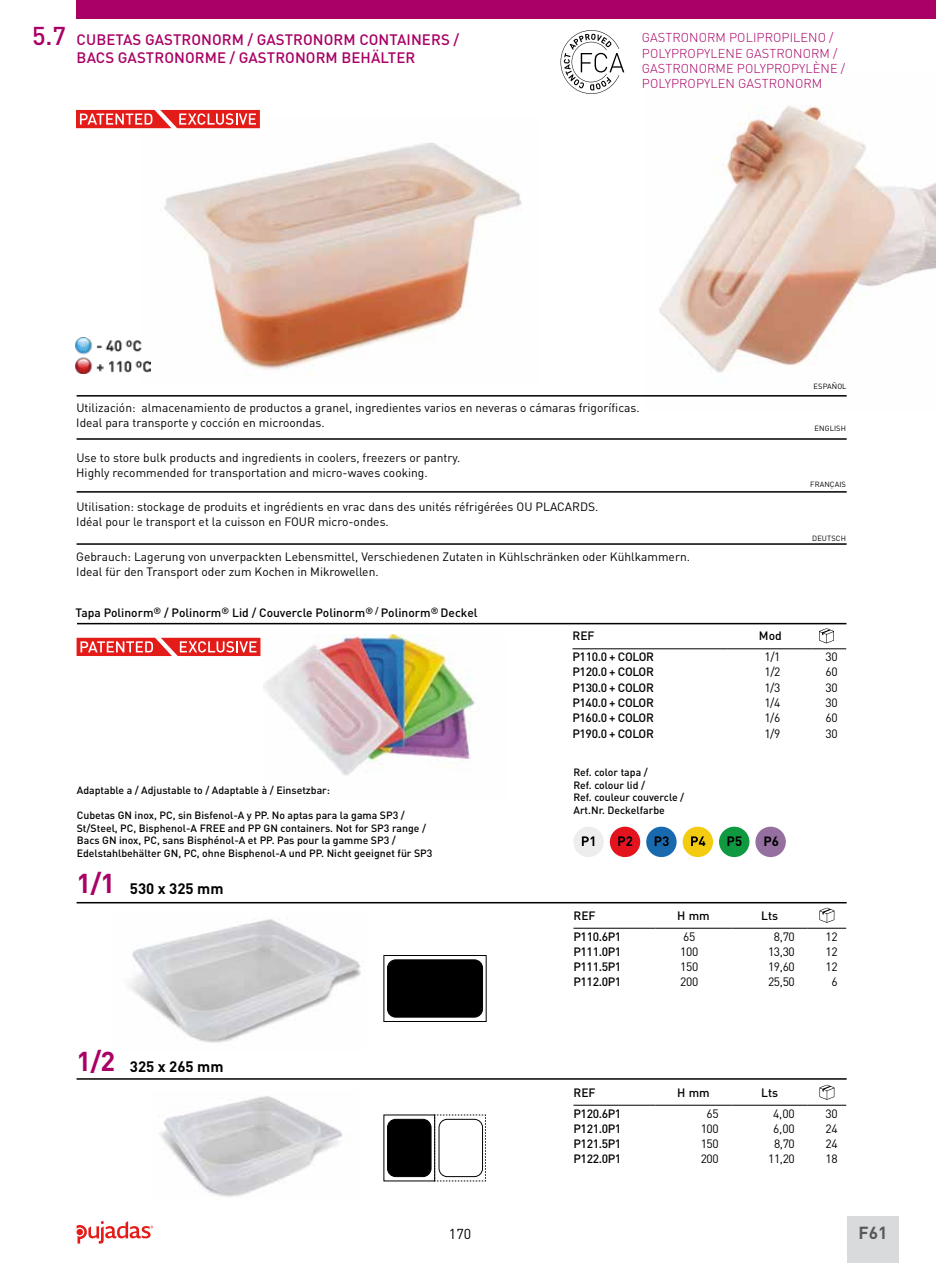
<style>
.page{position:relative;width:936px;height:1263px;background:#fff}
.page>*{position:absolute;margin:0;border:0;box-sizing:border-box;transform-origin:0 0}
.t1{font:700 27px "DIN Pro";color:#a90065}
.t2{font:500 25.5px "DIN Pro";color:#a90065}
.t3{font:700 17.25px "DIN Pro";color:#57585a}
.t4{font:500 15px/18px "DIN Pro";letter-spacing:.005em;color:#a90065}
.t5{font:700 15px "DIN Pro";color:#000}
.t6{font:14.25px "DIN Pro";color:#000}
.t7{font:700 13.35px "DIN Pro";color:#000}
.t8{font:300 12.75px/15.3px "DIN Pro";letter-spacing:.005em;color:#a90065}
.t9{font:12px/15px "DIN Pro";color:#000}
.t10{font:500 12px "DIN Pro";letter-spacing:-.03em;color:#000}
.t11{font:500 12px "DIN Pro";color:#000}
.t12{font:500 10.5px/12.6px "DIN Pro";color:#000}
.t13{font:7.5px "DIN Pro";letter-spacing:.01em;color:#000}
.s1{font-size:27px;color:#a90065}
</style>
<div class="page">
<img style="left:659px;top:105px;width:276px;height:292px">
<img style="left:129px;top:919px;width:232px;height:124px">
<img style="left:142px;top:128px;width:380px;height:248px">
<hr style="left:77px;top:395px;width:769px;height:2px;background:#000">
<hr style="left:77px;top:438px;width:769px;height:2px;background:#000">
<hr style="left:77px;top:491px;width:769px;height:2px;background:#000">
<hr style="left:77px;top:543px;width:769px;height:2px;background:#000">
<div style="left:383px;top:955px;width:103px;height:67px;border:1px solid #000"></div>
<div style="left:387px;top:960px;width:95px;height:57px;background:#000;border-radius:8px"></div>
<div style="left:387px;top:960px;width:95px;height:57px;border:1px solid #000;border-radius:8px"></div>
<svg style="left:434px;top:1114px;width:52px;height:68px"></svg>
<div style="left:387px;top:1119px;width:44px;height:57px;background:#000;border-radius:8px"></div>
<div style="left:387px;top:1119px;width:44px;height:58px;border:1px solid #000;border-radius:8px"></div>
<div style="left:439px;top:1119px;width:43px;height:58px;border:1px solid #000;border-radius:8px"></div>
<hr style="left:77px;top:902px;width:769px;height:1px;background:#000">
<hr style="left:77px;top:1078px;width:769px;height:2px;background:#000">
<hr style="left:77px;top:623px;width:769px;height:1px;background:#000">
<img style="left:264px;top:634px;width:211px;height:141px">
<img style="left:159px;top:1096px;width:184px;height:101px">
<img style="left:76px;top:337px;width:74px;height:37px">
<svg style="left:77px;top:638px;width:183px;height:18px;background:#e94e4c"></svg>
<svg style="left:76px;top:110px;width:184px;height:18px;background:#e94e4c"></svg>
<div style="left:573px;top:827px;width:30px;height:30px;background:#ecedec;border-radius:50%"></div>
<svg style="left:582px;top:836px;width:12px;height:10px"></svg>
<div style="left:609px;top:827px;width:31px;height:30px;background:#e3141d;border-radius:50%"></div>
<svg style="left:618px;top:836px;width:14px;height:10px"></svg>
<div style="left:646px;top:827px;width:30px;height:30px;background:#1869ae;border-radius:50%"></div>
<svg style="left:654px;top:836px;width:14px;height:10px"></svg>
<div style="left:682px;top:827px;width:31px;height:30px;background:#f3cb11;border-radius:50%"></div>
<svg style="left:691px;top:836px;width:14px;height:10px"></svg>
<div style="left:719px;top:827px;width:30px;height:30px;background:#0f9940;border-radius:50%"></div>
<svg style="left:727px;top:836px;width:14px;height:10px"></svg>
<div style="left:755px;top:827px;width:30px;height:30px;background:#956f9f;border-radius:50%"></div>
<svg style="left:560px;top:30px;width:64px;height:64px"></svg>
<hr style="left:573px;top:928px;width:82px;height:1px;background:#000">
<hr style="left:655px;top:928px;width:76px;height:1px;background:#000">
<hr style="left:731px;top:928px;width:76px;height:1px;background:#000">
<hr style="left:807px;top:928px;width:39px;height:1px;background:#000">
<svg style="left:819px;top:908px;width:15px;height:15px"></svg>
<hr style="left:573px;top:1105px;width:82px;height:1px;background:#000">
<hr style="left:655px;top:1105px;width:76px;height:1px;background:#000">
<hr style="left:731px;top:1105px;width:76px;height:1px;background:#000">
<hr style="left:807px;top:1105px;width:39px;height:1px;background:#000">
<svg style="left:819px;top:1085px;width:15px;height:15px"></svg>
<hr style="left:572px;top:648px;width:155px;height:1px;background:#000">
<hr style="left:727px;top:648px;width:85px;height:1px;background:#000">
<hr style="left:812px;top:648px;width:34px;height:1px;background:#000">
<svg style="left:819px;top:628px;width:14px;height:15px"></svg>
<div style="left:77px;top:0;width:858px;height:19px;background:#a90065"></div>
<div style="left:847px;top:1217px;width:51px;height:46px;background:#d9dadb"></div>
<svg style="left:77px;top:1221px;width:76px;height:22px"></svg>
<h2 class="t2" style="left:32px;top:19px;width:36px">5.7</h2>
<p class="t4" style="left:77px;top:30px;width:384px">CUBETAS GASTRONORM / GASTRONORM CONTAINERS /<br>BACS GASTRONORME / GASTRONORM BEHÄLTER</p>
<p class="t8" style="left:642px;top:29px;width:205px">GASTRONORM POLIPROPILENO /<br>POLYPROPYLENE GASTRONORM /<br>GASTRONORME POLYPROPYLÈNE /<br>POLYPROPYLEN GASTRONORM</p>
<p class="t9" style="left:76px;top:400px;width:564px">Utilización: almacenamiento de productos a granel, ingredientes varios en neveras o cámaras frigoríficas.<br>Ideal para transporte y cocción en microondas.</p>
<p class="t9" style="left:76px;top:449px;width:385px">Use to store bulk products and ingredients in coolers, freezers or pantry.<br>Highly recommended for transportation and micro-waves cooking.</p>
<p class="t9" style="left:76px;top:499px;width:523px">Utilisation: stockage de produits et ingrédients en vrac dans des unités réfrigérées OU PLACARDS.<br>Idéal pour le transport et la cuisson en FOUR micro-ondes.</p>
<p class="t9" style="left:76px;top:548px;width:615px">Gebrauch: Lagerung von unverpackten Lebensmittel, Verschiedenen Zutaten in Kühlschränken oder Kühlkammern.<br>Ideal für den Transport oder zum Kochen in Mikrowellen.</p>
<p class="t11" style="left:75px;top:604px;width:403px">Tapa Polinorm<sup>®</sup> / Polinorm<sup>®</sup> Lid / Couvercle Polinorm<sup>®</sup> <sup>/</sup> Polinorm<sup>®</sup> Deckel</p>
<p class="t13" style="left:813px;top:381px;width:34px">ESPAÑOL</p>
<p class="t13" style="left:814px;top:423px;width:33px">ENGLISH</p>
<p class="t13" style="left:810px;top:479px;width:37px">FRANÇAIS</p>
<p class="t13" style="left:812px;top:533px;width:35px">DEUTSCH</p>
<p class="t12" style="left:77px;top:783px;width:255px">Adaptable a / Adjustable to / Adaptable à / Einsetzbar:</p>
<p class="t12" style="left:77px;top:809px;width:357px">Cubetas GN inox, PC, sin Bisfenol-A y PP. No aptas para la gama SP3 / St/Steel, PC, Bisphenol-A FREE and PP GN containers. Not for SP3 range / Bacs GN inox, PC, sans Bisphénol-A et PP. Pas pour la gamme SP3 / Edelstahlbehälter GN, PC, ohne Bisphenol-A und PP. Nicht geeignet für SP3</p>
<p class="t5" style="left:77px;top:878px;width:148px"><span class="s1">1/1</span> 530 x 325 mm</p>
<p class="t10" style="left:572px;top:628px;width:24px">REF</p>
<p class="t10" style="left:758px;top:628px;width:24px">Mod</p>
<p class="t10" style="left:572px;top:649px;width:83px">P110.0 + COLOR</p>
<p class="t9" style="left:764px;top:649px;width:18px">1/1</p>
<p class="t9" style="left:825px;top:649px;width:14px">30</p>
<p class="t10" style="left:572px;top:664px;width:83px">P120.0 + COLOR</p>
<p class="t9" style="left:764px;top:664px;width:18px">1/2</p>
<p class="t9" style="left:825px;top:664px;width:14px">60</p>
<p class="t10" style="left:572px;top:679px;width:83px">P130.0 + COLOR</p>
<p class="t9" style="left:764px;top:679px;width:18px">1/3</p>
<p class="t9" style="left:825px;top:679px;width:14px">30</p>
<p class="t10" style="left:572px;top:694px;width:83px">P140.0 + COLOR</p>
<p class="t9" style="left:764px;top:695px;width:18px">1/4</p>
<p class="t9" style="left:825px;top:695px;width:14px">30</p>
<p class="t10" style="left:572px;top:710px;width:83px">P160.0 + COLOR</p>
<p class="t9" style="left:764px;top:710px;width:18px">1/6</p>
<p class="t9" style="left:825px;top:710px;width:14px">60</p>
<p class="t10" style="left:572px;top:725px;width:83px">P190.0 + COLOR</p>
<p class="t9" style="left:764px;top:725px;width:18px">1/9</p>
<p class="t9" style="left:825px;top:725px;width:14px">30</p>
<p class="t12" style="left:573px;top:766px;width:112px">Ref. color tapa /<br>Ref. colour lid /<br>Ref. couleur couvercle /<br>Art.Nr. Deckelfarbe</p>
<p class="t7" style="left:763px;top:832px;width:17px">P6</p>
<p class="t10" style="left:573px;top:907px;width:24px">REF</p>
<p class="t10" style="left:677px;top:907px;width:34px">H mm</p>
<p class="t10" style="left:761px;top:907px;width:18px">Lts</p>
<p class="t10" style="left:573px;top:928px;width:49px">P110.6P1</p>
<p class="t9" style="left:683px;top:928px;width:14px">65</p>
<p class="t9" style="left:774px;top:928px;width:22px">8,70</p>
<p class="t9" style="left:825px;top:928px;width:14px">12</p>
<p class="t10" style="left:573px;top:943px;width:49px">P111.0P1</p>
<p class="t9" style="left:680px;top:943px;width:20px">100</p>
<p class="t9" style="left:768px;top:943px;width:28px">13,30</p>
<p class="t9" style="left:825px;top:943px;width:14px">12</p>
<p class="t10" style="left:573px;top:958px;width:49px">P111.5P1</p>
<p class="t9" style="left:680px;top:959px;width:20px">150</p>
<p class="t9" style="left:768px;top:959px;width:28px">19,60</p>
<p class="t9" style="left:825px;top:959px;width:14px">12</p>
<p class="t10" style="left:573px;top:974px;width:49px">P112.0P1</p>
<p class="t9" style="left:680px;top:974px;width:20px">200</p>
<p class="t9" style="left:768px;top:974px;width:28px">25,50</p>
<p class="t9" style="left:831px;top:974px;width:8px">6</p>
<h1 class="t1" style="left:77px;top:1043px;width:40px">1/2</h1>
<p class="t5" style="left:130px;top:1056px;width:95px">325 x 265 mm</p>
<p class="t6" style="left:449px;top:1224px;width:24px">170</p>
<p class="t10" style="left:573px;top:1084px;width:24px">REF</p>
<p class="t10" style="left:677px;top:1084px;width:34px">H mm</p>
<p class="t10" style="left:761px;top:1084px;width:18px">Lts</p>
<p class="t10" style="left:573px;top:1105px;width:49px">P120.6P1</p>
<p class="t9" style="left:706px;top:1105px;width:14px">65</p>
<p class="t9" style="left:773px;top:1105px;width:23px">4,00</p>
<p class="t9" style="left:825px;top:1105px;width:14px">30</p>
<p class="t10" style="left:573px;top:1120px;width:49px">P121.0P1</p>
<p class="t9" style="left:700px;top:1120px;width:20px">100</p>
<p class="t9" style="left:773px;top:1120px;width:23px">6,00</p>
<p class="t9" style="left:825px;top:1120px;width:14px">24</p>
<p class="t10" style="left:573px;top:1135px;width:49px">P121.5P1</p>
<p class="t9" style="left:700px;top:1136px;width:20px">150</p>
<p class="t9" style="left:774px;top:1136px;width:22px">8,70</p>
<p class="t9" style="left:825px;top:1136px;width:14px">24</p>
<p class="t10" style="left:573px;top:1151px;width:49px">P122.0P1</p>
<p class="t9" style="left:700px;top:1151px;width:20px">200</p>
<p class="t9" style="left:768px;top:1151px;width:28px">11,20</p>
<p class="t9" style="left:825px;top:1151px;width:14px">18</p>
<h3 class="t3" style="left:858px;top:1220px;width:30px">F61</h3>
</div>
